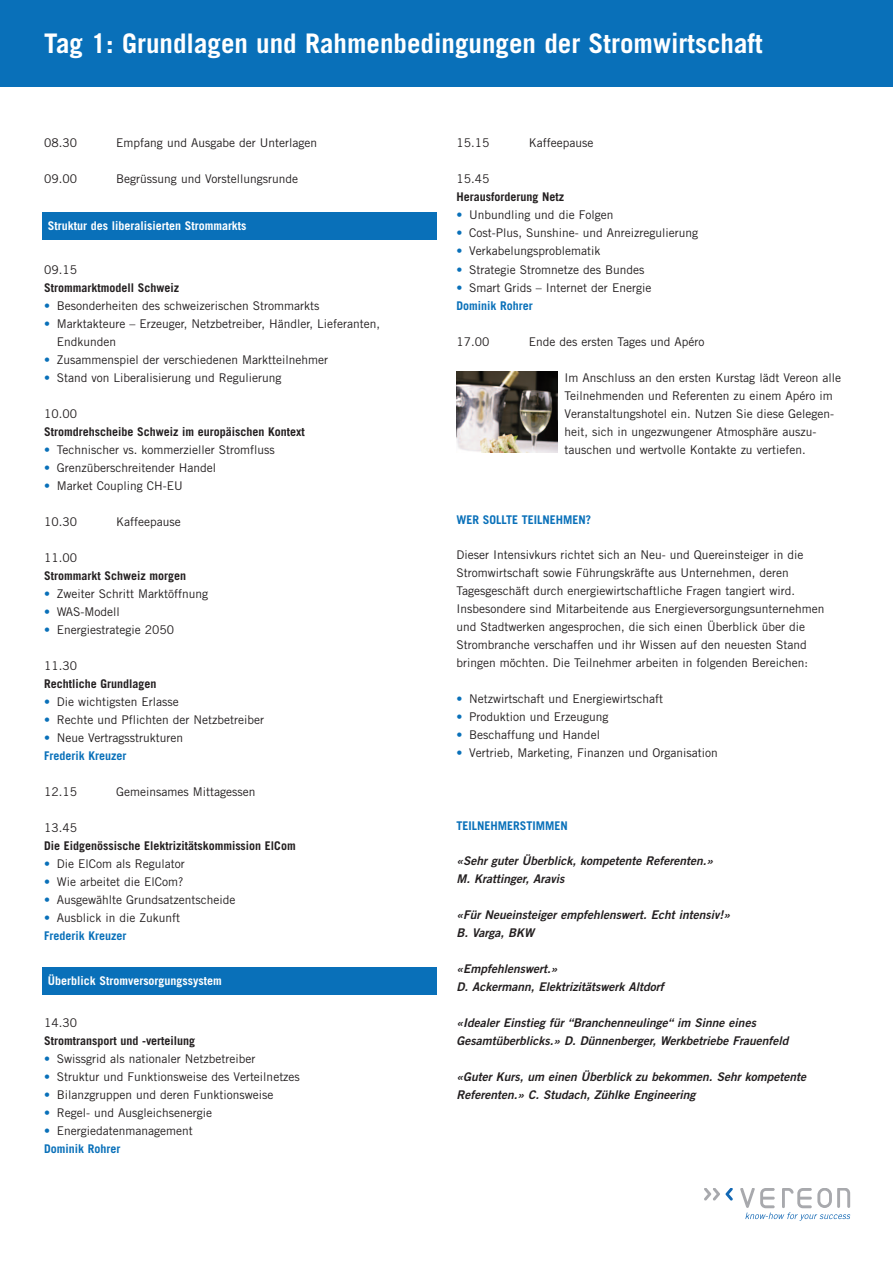
<style>
.page{position:relative;width:893px;height:1263px;background:#fff}
.page>*{position:absolute;margin:0;border:0;box-sizing:border-box;transform-origin:0 0}
.t1{font:700 27px "Trade Gothic";color:#fff}
.t2{font:12px/18px "Trade Gothic";color:#231f20}
.t3{font:italic 12px/18px "Trade Gothic Bold Two";color:#231f20}
.t4{font:700 12px "Trade Gothic";color:#231f20}
.t5{font:700 12px "Trade Gothic";color:#fff}
.t6{font:700 12px "Trade Gothic";color:#0970b9}
.s1{color:#0970b9}
.s2{font-weight:700;color:#0970b9}
</style>
<div class="page">
<div style="left:0;top:0;width:893px;height:87px;background:#0970b9"></div>
<div style="left:43px;top:212px;width:394px;height:28px;background:#0970b9"></div>
<div style="left:43px;top:967px;width:394px;height:28px;background:#0970b9"></div>
<img style="left:456px;top:372px;width:101px;height:81px">
<svg style="left:726px;top:1188px;width:7px;height:13px"></svg>
<svg style="left:704px;top:1188px;width:16px;height:13px"></svg>
<svg style="left:740px;top:1188px;width:110px;height:32px"></svg>
<h1 class="t1" style="left:44px;top:27px;width:720px">Tag 1: Grundlagen und Rahmenbedingungen der Stromwirtschaft</h1>
<p class="t2" style="left:44px;top:134px;width:34px">08.30</p>
<p class="t2" style="left:116px;top:134px;width:202px">Empfang und Ausgabe der Unterlagen</p>
<p class="t2" style="left:44px;top:170px;width:34px">09.00</p>
<p class="t2" style="left:116px;top:170px;width:183px">Begrüssung und Vorstellungsrunde</p>
<p class="t5" style="left:48px;top:218px;width:200px">Struktur des liberalisierten Strommarkts</p>
<p class="t2" style="left:44px;top:260px;width:34px">09.15</p>
<p class="t4" style="left:44px;top:280px;width:136px">Strommarktmodell Schweiz</p>
<p class="t2" style="left:44px;top:296px;width:277px"><span class="s1">•</span> Besonderheiten des schweizerischen Strommarkts</p>
<p class="t2" style="left:57px;top:314px;width:325px;text-indent:-13px"><span class="s1">•</span> Marktakteure – Erzeuger, Netzbetreiber, Händler, Lieferanten,<br>Endkunden</p>
<p class="t2" style="left:44px;top:350px;width:286px"><span class="s1">•</span> Zusammenspiel der verschiedenen Marktteilnehmer</p>
<p class="t2" style="left:44px;top:368px;width:239px"><span class="s1">•</span> Stand von Liberalisierung und Regulierung</p>
<p class="t2" style="left:44px;top:404px;width:34px">10.00</p>
<p class="t4" style="left:44px;top:424px;width:262px">Stromdrehscheibe Schweiz im europäischen Kontext</p>
<p class="t2" style="left:44px;top:440px;width:232px"><span class="s1">•</span> Technischer vs. kommerzieller Stromfluss</p>
<p class="t2" style="left:44px;top:458px;width:174px"><span class="s1">•</span> Grenzüberschreitender Handel</p>
<p class="t2" style="left:44px;top:476px;width:140px"><span class="s1">•</span> Market Coupling CH-EU</p>
<p class="t2" style="left:44px;top:512px;width:34px">10.30</p>
<p class="t2" style="left:116px;top:512px;width:66px">Kaffeepause</p>
<p class="t2" style="left:44px;top:548px;width:34px">11.00</p>
<p class="t4" style="left:44px;top:568px;width:143px">Strommarkt Schweiz morgen</p>
<p class="t2" style="left:44px;top:584px;width:166px"><span class="s1">•</span> Zweiter Schritt Marktöffnung</p>
<p class="t2" style="left:44px;top:602px;width:77px"><span class="s1">•</span> WAS-Modell</p>
<p class="t2" style="left:44px;top:620px;width:132px"><span class="s1">•</span> Energiestrategie 2050</p>
<p class="t2" style="left:44px;top:656px;width:34px">11.30</p>
<p class="t4" style="left:44px;top:676px;width:114px">Rechtliche Grundlagen</p>
<p class="t2" style="left:44px;top:692px;width:136px"><span class="s1">•</span> Die wichtigsten Erlasse</p>
<p class="t2" style="left:44px;top:710px;width:222px"><span class="s1">•</span> Rechte und Pflichten der Netzbetreiber</p>
<p class="t2" style="left:44px;top:728px;width:141px"><span class="s1">•</span> Neue Vertragsstrukturen<br><span class="s2">Frederik Kreuzer</span></p>
<p class="t2" style="left:44px;top:782px;width:34px">12.15</p>
<p class="t2" style="left:116px;top:782px;width:141px">Gemeinsames Mittagessen</p>
<p class="t2" style="left:44px;top:818px;width:34px">13.45</p>
<p class="t4" style="left:44px;top:838px;width:253px">Die Eidgenössische Elektrizitätskommission ElCom</p>
<p class="t2" style="left:44px;top:854px;width:142px"><span class="s1">•</span> Die ElCom als Regulator</p>
<p class="t2" style="left:44px;top:872px;width:141px"><span class="s1">•</span> Wie arbeitet die ElCom?</p>
<p class="t2" style="left:44px;top:890px;width:193px"><span class="s1">•</span> Ausgewählte Grundsatzentscheide</p>
<p class="t2" style="left:44px;top:908px;width:138px"><span class="s1">•</span> Ausblick in die Zukunft<br><span class="s2">Frederik Kreuzer</span></p>
<p class="t5" style="left:48px;top:973px;width:176px">Überblick Stromversorgungssystem</p>
<p class="t2" style="left:44px;top:1013px;width:34px">14.30</p>
<p class="t4" style="left:44px;top:1033px;width:153px">Stromtransport und -verteilung</p>
<p class="t2" style="left:44px;top:1049px;width:213px"><span class="s1">•</span> Swissgrid als nationaler Netzbetreiber</p>
<p class="t2" style="left:44px;top:1067px;width:257px"><span class="s1">•</span> Struktur und Funktionsweise des Verteilnetzes</p>
<p class="t2" style="left:44px;top:1085px;width:231px"><span class="s1">•</span> Bilanzgruppen und deren Funktionsweise</p>
<p class="t2" style="left:44px;top:1103px;width:170px"><span class="s1">•</span> Regel- und Ausgleichsenergie</p>
<p class="t2" style="left:44px;top:1121px;width:150px"><span class="s1">•</span> Energiedatenmanagement<br><span class="s2">Dominik Rohrer</span></p>
<p class="t2" style="left:456px;top:134px;width:34px">15.15</p>
<p class="t2" style="left:529px;top:134px;width:66px">Kaffeepause</p>
<p class="t2" style="left:456px;top:170px;width:34px">15.45</p>
<p class="t4" style="left:456px;top:190px;width:109px">Herausforderung Netz</p>
<p class="t2" style="left:456px;top:206px;width:158px"><span class="s1">•</span> Unbundling und die Folgen</p>
<p class="t2" style="left:456px;top:224px;width:243px"><span class="s1">•</span> Cost-Plus, Sunshine- und Anreizregulierung</p>
<p class="t2" style="left:456px;top:242px;width:145px"><span class="s1">•</span> Verkabelungsproblematik</p>
<p class="t2" style="left:456px;top:260px;width:190px"><span class="s1">•</span> Strategie Stromnetze des Bundes</p>
<p class="t2" style="left:456px;top:278px;width:196px"><span class="s1">•</span> Smart Grids – Internet der Energie<br><span class="s2">Dominik Rohrer</span></p>
<p class="t2" style="left:456px;top:332px;width:34px">17.00</p>
<p class="t2" style="left:529px;top:332px;width:177px">Ende des ersten Tages und Apéro</p>
<p class="t2" style="left:565px;top:368px;width:278px">Im Anschluss an den ersten Kurstag lädt Vereon alle Teilnehmenden und Referenten zu einem Apéro im Veranstaltungshotel ein. Nutzen Sie diese Gelegen&shy;heit, sich in ungezwungener Atmosphäre auszu&shy;tauschen und wertvolle Kontakte zu vertiefen.</p>
<p class="t6" style="left:456px;top:512px;width:136px">WER SOLLTE TEILNEHMEN?</p>
<p class="t2" style="left:456px;top:545px;width:370px">Dieser Intensivkurs richtet sich an Neu- und Quereinsteiger in die Stromwirtschaft sowie Führungskräfte aus Unternehmen, deren Tagesgeschäft durch energiewirtschaftliche Fragen tangiert wird.<br>Insbesondere sind Mitarbeitende aus Energieversorgungsunternehmen und Stadtwerken angesprochen, die sich einen Überblick über die Strombranche verschaffen und ihr Wissen auf den neuesten Stand bringen möchten. Die Teilnehmer arbeiten in folgenden Bereichen:</p>
<p class="t2" style="left:456px;top:689px;width:208px"><span class="s1">•</span> Netzwirtschaft und Energiewirtschaft</p>
<p class="t2" style="left:456px;top:707px;width:154px"><span class="s1">•</span> Produktion und Erzeugung</p>
<p class="t2" style="left:456px;top:725px;width:145px"><span class="s1">•</span> Beschaffung und Handel</p>
<p class="t2" style="left:456px;top:743px;width:263px"><span class="s1">•</span> Vertrieb, Marketing, Finanzen und Organisation</p>
<p class="t6" style="left:456px;top:818px;width:113px">TEILNEHMERSTIMMEN</p>
<p class="t3" style="left:456px;top:851px;width:258px">«Sehr guter Überblick, kompetente Referenten.»<br>M. Krattinger, Aravis</p>
<p class="t3" style="left:456px;top:905px;width:275px">«Für Neueinsteiger empfehlenswert. Echt intensiv!»<br>B. Varga, BKW</p>
<p class="t3" style="left:456px;top:959px;width:209px">«Empfehlenswert.»<br>D. Ackermann, Elektrizitätswerk Altdorf</p>
<p class="t3" style="left:456px;top:1013px;width:333px">«Idealer Einstieg für “Branchenneulinge“ im Sinne eines<br>Gesamtüberblicks.» D. Dünnenberger, Werkbetriebe Frauenfeld</p>
<p class="t3" style="left:456px;top:1067px;width:351px">«Guter Kurs, um einen Überblick zu bekommen. Sehr kompetente<br>Referenten.» C. Studach, Zühlke Engineering</p>
</div>
